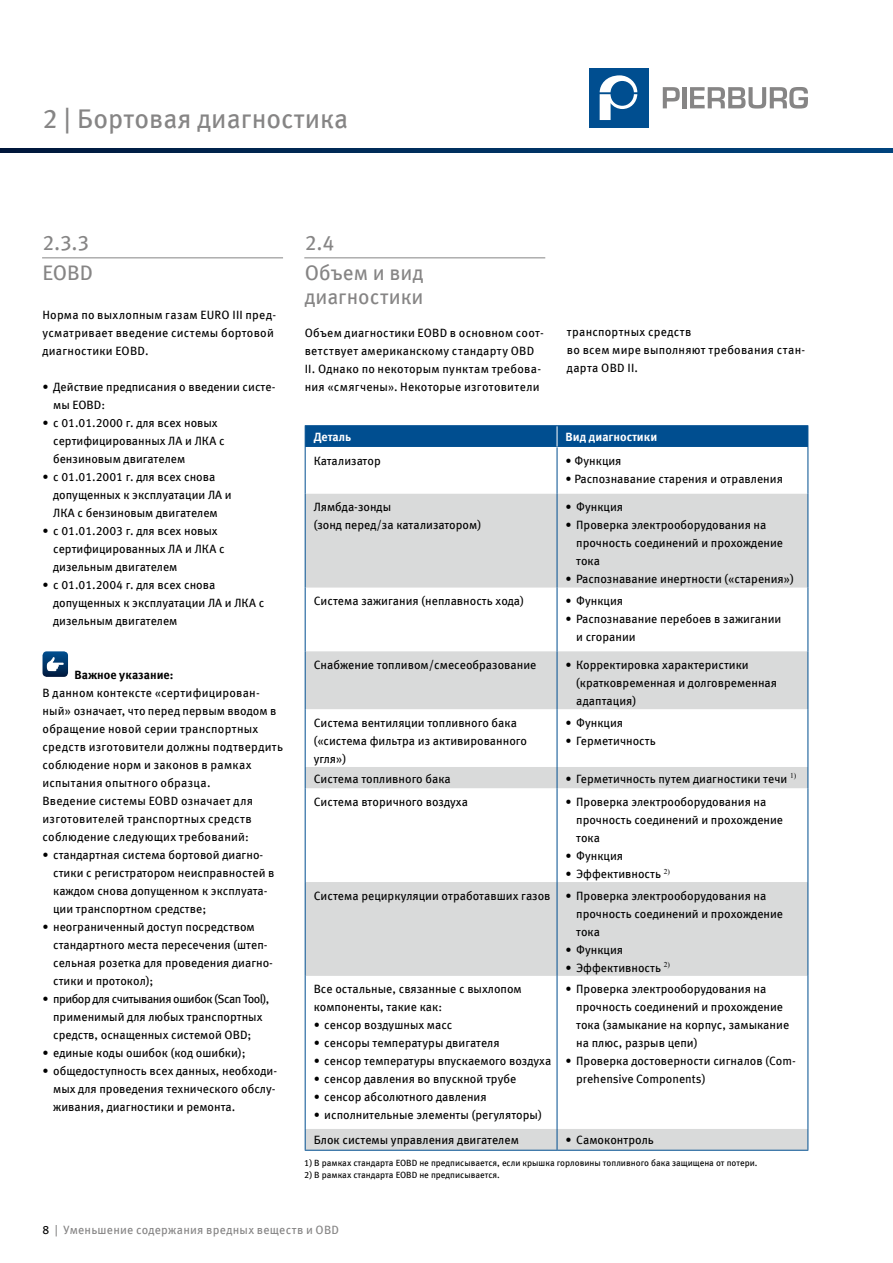
<style>
.page{position:relative;width:893px;height:1263px;background:#fff}
.page>*{position:absolute;margin:0;border:0;box-sizing:border-box;transform-origin:0 0}
.t1{font:27px "Meta OFC";color:#868585}
.t2{font:21px/30px "Meta OFC";color:#868585}
.t3{font:12px/18px "Meta OFC";color:#000}
.t4{font:12px/18px "Meta OFC";letter-spacing:.02em;color:#000}
.t5{font:12px "Meta OFC";letter-spacing:.02em;color:#868585}
.t6{font:700 12px "Meta OFC";color:#fff}
.t7{font:700 12px "Meta OFC";color:#000}
.t8{font:9px "Meta OFC";color:#000}
.s1{color:#000}
</style>
<div class="page">
<div style="left:589px;top:68px;width:59px;height:60px;background:#004e90"></div>
<svg style="left:600px;top:75px;width:37px;height:45px"></svg>
<svg style="left:663px;top:87px;width:17px;height:21px"></svg>
<div style="left:682px;top:87px;width:5px;height:21px;background:#868585"></div>
<svg style="left:690px;top:87px;width:118px;height:22px"></svg>
<svg style="left:0;top:149px;width:893px;height:3px"></svg>
<hr style="left:42px;top:257px;width:241px;height:1px;background:#868585">
<svg style="left:43px;top:651px;width:25px;height:26px"></svg>
<hr style="left:304px;top:257px;width:241px;height:1px;background:#868585">
<svg style="left:306px;top:494px;width:501px;height:656px"></svg>
<hr style="left:305px;top:425px;width:252px;height:1px;background:#004e90">
<hr style="left:557px;top:425px;width:251px;height:1px;background:#004e90">
<div style="left:305px;top:426px;width:503px;height:21px;background:#004e90"></div>
<hr style="left:305px;top:447px;width:1px;height:47px;background:#004e90">
<hr style="left:557px;top:447px;width:1px;height:47px;background:#004e90">
<hr style="left:807px;top:447px;width:1px;height:47px;background:#004e90">
<hr style="left:305px;top:494px;width:1px;height:93px;background:#004e90">
<hr style="left:557px;top:494px;width:1px;height:93px;background:#004e90">
<hr style="left:807px;top:494px;width:1px;height:93px;background:#004e90">
<hr style="left:305px;top:587px;width:1px;height:64px;background:#004e90">
<hr style="left:557px;top:587px;width:1px;height:64px;background:#004e90">
<hr style="left:807px;top:587px;width:1px;height:64px;background:#004e90">
<hr style="left:305px;top:651px;width:1px;height:58px;background:#004e90">
<hr style="left:557px;top:651px;width:1px;height:58px;background:#004e90">
<hr style="left:807px;top:651px;width:1px;height:58px;background:#004e90">
<hr style="left:305px;top:709px;width:1px;height:58px;background:#004e90">
<hr style="left:557px;top:709px;width:1px;height:58px;background:#004e90">
<hr style="left:807px;top:709px;width:1px;height:58px;background:#004e90">
<svg style="left:305px;top:767px;width:1px;height:21px"></svg>
<svg style="left:557px;top:767px;width:1px;height:21px"></svg>
<svg style="left:807px;top:767px;width:1px;height:21px"></svg>
<hr style="left:305px;top:788px;width:1px;height:94px;background:#004e90">
<hr style="left:557px;top:788px;width:1px;height:94px;background:#004e90">
<hr style="left:807px;top:788px;width:1px;height:94px;background:#004e90">
<hr style="left:305px;top:882px;width:1px;height:94px;background:#004e90">
<hr style="left:557px;top:882px;width:1px;height:94px;background:#004e90">
<hr style="left:807px;top:882px;width:1px;height:94px;background:#004e90">
<hr style="left:305px;top:976px;width:1px;height:153px;background:#004e90">
<hr style="left:557px;top:976px;width:1px;height:153px;background:#004e90">
<hr style="left:807px;top:976px;width:1px;height:153px;background:#004e90">
<svg style="left:305px;top:1129px;width:1px;height:21px"></svg>
<svg style="left:557px;top:1129px;width:1px;height:21px"></svg>
<svg style="left:807px;top:1129px;width:1px;height:21px"></svg>
<hr style="left:305px;top:1150px;width:252px;height:1px;background:#004e90">
<hr style="left:557px;top:1150px;width:251px;height:1px;background:#004e90">
<h1 class="t1" style="left:43px;top:101px;width:307px">2 | Бортовая диагностика</h1>
<h2 class="t2" style="left:43px;top:228px;width:52px">2.3.3<br>EOBD</h2>
<p class="t4" style="left:43px;top:306px;width:235px">Норма по выхлопным газам EURO III пред&shy;усматривает введение системы бортовой диагностики EOBD.</p>
<p class="t3" style="left:53px;top:378px;width:224px;text-indent:-11px">• Действие предписания о введении систе&shy;мы EOBD:</p>
<p class="t3" style="left:53px;top:414px;width:173px;text-indent:-11px">• с 01.01.2000 г. для всех новых сертифицированных ЛА и ЛКА с бензиновым двигателем</p>
<p class="t3" style="left:53px;top:468px;width:180px;text-indent:-11px">• с 01.01.2001 г. для всех снова допущенных к эксплуатации ЛА и<br>ЛКА с бензиновым двигателем</p>
<p class="t3" style="left:53px;top:522px;width:173px;text-indent:-11px">• с 01.01.2003 г. для всех новых сертифицированных ЛА и ЛКА с дизельным двигателем</p>
<p class="t3" style="left:53px;top:576px;width:213px;text-indent:-11px">• с 01.01.2004 г. для всех снова допущенных к эксплуатации ЛА и ЛКА с дизельным двигателем</p>
<p class="t7" style="left:74px;top:667px;width:100px">Важное указание:</p>
<p class="t4" style="left:43px;top:684px;width:242px">В данном контексте «сертифицирован&shy;ный» означает, что перед первым вводом в обращение новой серии транспортных средств изготовители должны подтвердить соблюдение норм и законов в рамках испытания опытного образца.<br>Введение системы EOBD означает для изготовителей транспортных средств соблюдение следующих требований:</p>
<p class="t3" style="left:53px;top:846px;width:223px;text-indent:-11px">• стандартная система бортовой диагно&shy;стики с регистратором неисправностей в каждом снова допущенном к эксплуата&shy;ции транспортном средстве;</p>
<p class="t3" style="left:53px;top:918px;width:221px;text-indent:-11px">• неограниченный доступ посредством стандартного места пересечения (штеп&shy;сельная розетка для проведения диагно&shy;стики и протокол);</p>
<p class="t3" style="left:53px;top:990px;width:218px;text-indent:-11px">• прибор для считывания ошибок (Scan Tool), применимый для любых транспортных средств, оснащенных системой OBD;</p>
<p class="t3" style="left:43px;top:1044px;width:205px">• единые коды ошибок (код ошибки);</p>
<p class="t3" style="left:53px;top:1062px;width:225px;text-indent:-11px">• общедоступность всех данных, необходи&shy;мых для проведения технического обслу&shy;живания, диагностики и ремонта.</p>
<h2 class="t2" style="left:305px;top:228px;width:120px">2.4<br>Объем и вид</h2>
<h2 class="t2" style="left:305px;top:282px;width:120px">диагностики</h2>
<p class="t4" style="left:305px;top:324px;width:241px">Объем диагностики EOBD в основном соот&shy;ветствует американскому стандарту OBD II. Однако по некоторым пунктам требова&shy;ния «смягчены». Некоторые изготовители</p>
<p class="t4" style="left:567px;top:323px;width:240px">транспортных средств<br>во всем мире выполняют требования стан&shy;дарта OBD II.</p>
<p class="t6" style="left:314px;top:429px;width:39px">Деталь</p>
<p class="t6" style="left:566px;top:429px;width:93px">Вид диагностики</p>
<p class="t3" style="left:314px;top:451px;width:69px">Катализатор</p>
<p class="t3" style="left:566px;top:452px;width:57px">• Функция</p>
<p class="t3" style="left:566px;top:470px;width:219px">• Распознавание старения и отравления</p>
<p class="t3" style="left:314px;top:498px;width:169px">Лямбда-зонды<br>(зонд перед/за катализатором)</p>
<p class="t3" style="left:566px;top:498px;width:59px">• Функция</p>
<p class="t3" style="left:576px;top:516px;width:208px;text-indent:-11px">• Проверка электрооборудования на прочность соединений и прохождение тока</p>
<p class="t3" style="left:566px;top:570px;width:230px">• Распознавание инертности («старения»)</p>
<p class="t3" style="left:314px;top:592px;width:212px">Система зажигания (неплавность хода)</p>
<p class="t3" style="left:566px;top:592px;width:59px">• Функция</p>
<p class="t3" style="left:576px;top:610px;width:207px;text-indent:-11px">• Распознавание перебоев в зажигании и сгорании</p>
<p class="t3" style="left:314px;top:656px;width:224px">Снабжение топливом/смесеобразование</p>
<p class="t3" style="left:576px;top:656px;width:202px;text-indent:-11px">• Корректировка характеристики (кратковременная и долговременная адаптация)</p>
<p class="t3" style="left:314px;top:714px;width:215px">Система вентиляции топливного бака («система фильтра из активированного угля»)</p>
<p class="t3" style="left:566px;top:714px;width:59px">• Функция</p>
<p class="t3" style="left:566px;top:732px;width:92px">• Герметичность</p>
<p class="t3" style="left:314px;top:769px;width:139px">Система топливного бака</p>
<p class="t3" style="left:566px;top:769px;width:232px">• Герметичность путем диагностики течи <sup>1)</sup></p>
<p class="t3" style="left:314px;top:793px;width:156px">Система вторичного воздуха</p>
<p class="t3" style="left:576px;top:793px;width:208px;text-indent:-11px">• Проверка электрооборудования на прочность соединений и прохождение тока</p>
<p class="t3" style="left:566px;top:847px;width:59px">• Функция</p>
<p class="t3" style="left:314px;top:863px;width:454px;line-height:21.8px;text-indent:252px">• Эффективность <sup>2)<br></sup>Система рециркуляции отработавших газов • Проверка электрооборудования на</p>
<p class="t3" style="left:576px;top:904px;width:208px">прочность соединений и прохождение тока</p>
<p class="t3" style="left:566px;top:940px;width:59px">• Функция</p>
<p class="t3" style="left:566px;top:958px;width:106px">• Эффективность <sup>2)</sup></p>
<p class="t3" style="left:314px;top:980px;width:210px">Все остальные, связанные с выхлопом компоненты, такие как:</p>
<p class="t3" style="left:314px;top:1016px;width:140px">• сенсор воздушных масс</p>
<p class="t3" style="left:314px;top:1034px;width:187px">• сенсоры температуры двигателя</p>
<p class="t3" style="left:314px;top:1052px;width:239px">• сенсор температуры впускаемого воздуха</p>
<p class="t3" style="left:314px;top:1070px;width:204px">• сенсор давления во впускной трубе</p>
<p class="t3" style="left:314px;top:1088px;width:175px">• сенсор абсолютного давления</p>
<p class="t3" style="left:314px;top:1106px;width:230px">• исполнительные элементы (регуляторы)</p>
<p class="t3" style="left:576px;top:980px;width:215px;text-indent:-11px">• Проверка электрооборудования на прочность соединений и прохождение тока (замыкание на корпус, замыкание на плюс, разрыв цепи)</p>
<p class="t3" style="left:576px;top:1052px;width:221px;text-indent:-11px">• Проверка достоверности сигналов (Com&shy;prehensive Components)</p>
<p class="t3" style="left:314px;top:1131px;width:207px">Блок системы управления двигателем</p>
<p class="t3" style="left:566px;top:1131px;width:90px">• Самоконтроль</p>
<p class="t8" style="left:304px;top:1157px;width:455px">1) В рамках стандарта EOBD не предписывается, если крышка горловины топливного бака защищена от потери.</p>
<p class="t8" style="left:304px;top:1169px;width:197px">2) В рамках стандарта EOBD не предписывается.</p>
<p class="t5" style="left:43px;top:1222px;width:298px"><span class="s1">8</span> | Уменьшениe содержания вредных веществ и OBD</p>
</div>
